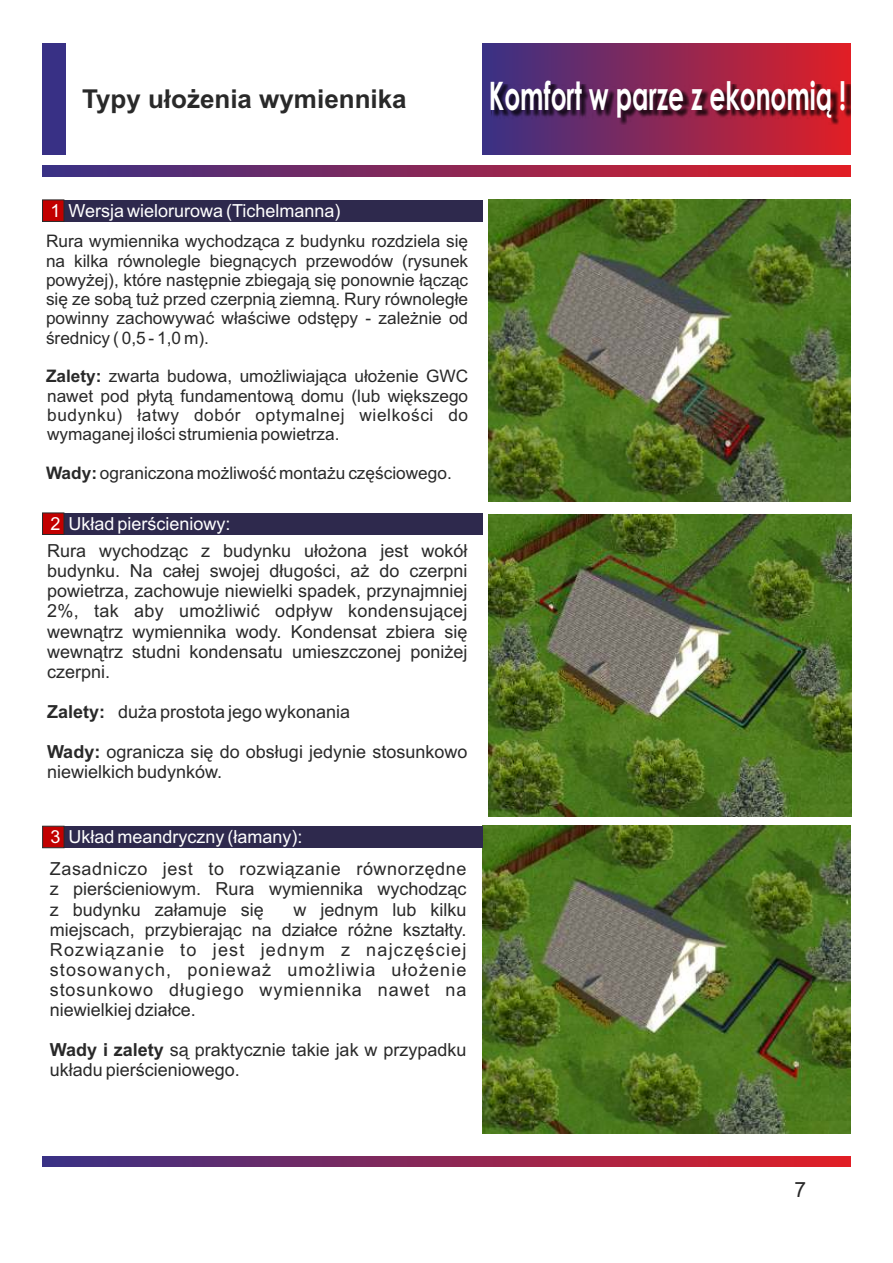
<style>
.page{position:relative;width:893px;height:1263px;background:#fff}
.page>*{position:absolute;margin:0;border:0;box-sizing:border-box;transform-origin:0 0}
.t1{font:700 39.3px "Century Gothic";color:#fff;scale:.63 1}
.t2{font:700 25.95px "Arial";color:#292929}
.t3{font:21px "Arial";color:#292929}
.t4{font:18px/20.1px "Arial";color:#292929;text-align:justify}
.t5{font:18px "Arial";color:#fff}
.t6{font:17.25px/19.2px "Arial";color:#292929;text-align:justify}
.s1{font-weight:700}
</style>
<div class="page">
<img style="left:482px;top:826px;width:368px;height:307px">
<div style="left:64px;top:826px;width:418px;height:22px;background:#2e294d"></div>
<svg style="left:42px;top:826px;width:22px;height:22px"></svg>
<div style="left:64px;top:200px;width:418px;height:21px;background:#2e294d"></div>
<svg style="left:42px;top:200px;width:22px;height:22px"></svg>
<div style="left:64px;top:513px;width:418px;height:21px;background:#2e294d"></div>
<svg style="left:42px;top:513px;width:22px;height:22px"></svg>
<img style="left:489px;top:200px;width:361px;height:302px">
<img style="left:489px;top:515px;width:362px;height:302px">
<svg style="left:43px;top:1156px;width:807px;height:11px;background:#8d2754"></svg>
<div style="left:43px;top:43px;width:23px;height:112px;background:#383085"></div>
<div style="left:483px;top:43px;width:367px;height:112px;background:linear-gradient(to right,#393185,#e11e25)"></div>
<div style="left:492px;top:84px;width:359px;height:41px;background:#292929;opacity:.88"></div>
<svg style="left:43px;top:166px;width:807px;height:10px;background:#8d2754"></svg>
<h2 class="t2" style="left:82px;top:89px;width:326px">Typy ułożenia wymiennika</h2>
<h1 class="t1" style="left:489px;top:80px;width:569px">Komfort w parze z ekonomią !</h1>
<p class="t5" style="left:51px;top:204px;width:292px">1 Wersja wielorurowa (Tichelmanna)</p>
<p class="t6" style="left:46px;top:233px;width:424px">Rura wymiennika wychodząca z budynku rozdziela się na kilka równolegle biegnących przewodów (rysunek powyżej), które następnie zbiegają się ponownie łącząc się ze sobą tuż przed czerpnią ziemną. Rury równoległe powinny zachowywać właściwe odstępy - zależnie od średnicy ( 0,5 - 1,0 m).</p>
<p class="t6" style="left:46px;top:368px;width:424px"><span class="s1">Zalety:</span> zwarta budowa, umożliwiająca ułożenie GWC nawet pod płytą fundamentową domu (lub większego budynku) łatwy dobór optymalnej wielkości do wymaganej ilości strumienia powietrza.</p>
<p class="t6" style="left:46px;top:464px;width:407px"><span class="s1">Wady:</span> ograniczona możliwość montażu częściowego.</p>
<p class="t5" style="left:51px;top:517px;width:182px">2 Układ pierścieniowy:</p>
<p class="t4" style="left:47px;top:542px;width:422px">Rura wychodząc z budynku ułożona jest wokół budynku. Na całej swojej długości, aż do czerpni powietrza, zachowuje niewielki spadek, przynajmniej 2%, tak aby umożliwić odpływ kondensującej wewnątrz wymiennika wody. Kondensat zbiera się wewnątrz studni kondensatu umieszczonej poniżej czerpni.</p>
<p class="t4" style="left:47px;top:703px;width:305px"><span class="s1">Zalety:</span> duża prostota jego wykonania</p>
<p class="t4" style="left:47px;top:743px;width:422px"><span class="s1">Wady:</span> ogranicza się do obsługi jedynie stosunkowo niewielkich budynków.</p>
<p class="t5" style="left:51px;top:830px;width:254px">3 Układ meandryczny (łamany):</p>
<p class="t4" style="left:50px;top:860px;width:418px">Zasadniczo jest to rozwiązanie równorzędne z pierścieniowym. Rura wymiennika wychodząc z budynku załamuje się</p>
<p class="t4" style="left:50px;top:901px;width:418px;text-indent:244px">w jednym lub kilku miejscach, przybierając na działce różne kształty.<br>Rozwiązanie to jest jednym z najczęściej stosowanych, ponieważ umożliwia ułożenie stosunkowo długiego wymiennika nawet na niewielkiej działce.</p>
<p class="t4" style="left:50px;top:1041px;width:418px"><span class="s1">Wady i zalety</span> są praktycznie takie jak w przypadku układu pierścieniowego.</p>
<p class="t3" style="left:794px;top:1181px;width:13px">7</p>
</div>
